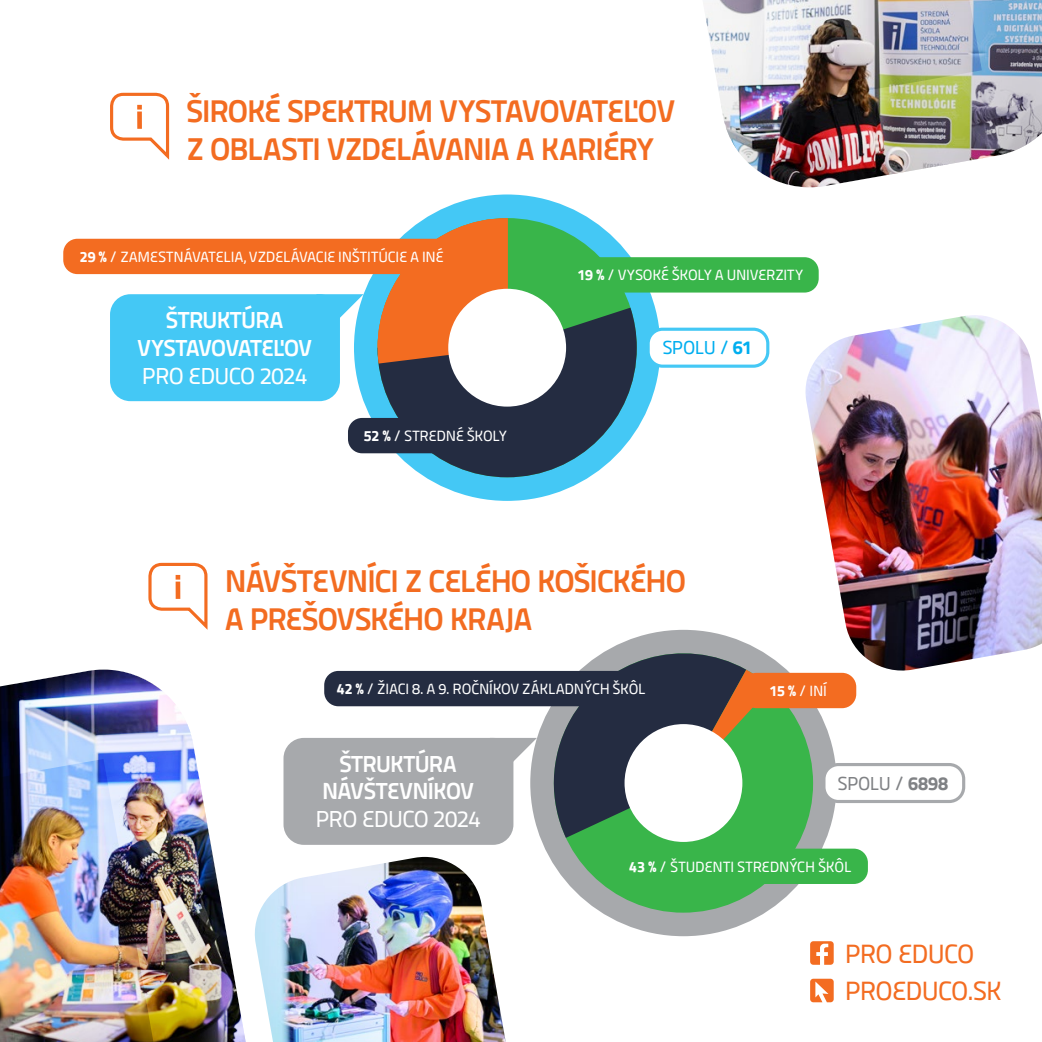
<style>
.page{position:relative;width:1042px;height:1042px;background:#fff}
.page>*{position:absolute;margin:0;border:0;box-sizing:border-box;transform-origin:0 0}
.t1{font:31.5px/37.8px "Panefresco 800 wt";letter-spacing:-.035em;color:#f36c21}
.t2{font:26.6px/37.4px "Panefresco 500 wt";letter-spacing:-.035em;color:#f36c21}
.t3{font:23.28px/28px "Panefresco 800 wt";letter-spacing:-.035em;color:#fff;text-align:center}
.t4{font:23.28px "Panefresco 500 wt";letter-spacing:-.03em;color:#fff}
.t5{font:18.9px "Panefresco 500 wt";letter-spacing:-.025em;color:#808285}
.t6{font:18.9px "Panefresco 500 wt";letter-spacing:-.025em;color:#00aeef}
.t7{font:15.05px "Panefresco 500 wt";letter-spacing:-.015em;color:#fff}
.s1{font-family:"Panefresco 999 wt"}
</style>
<div class="page">
<svg style="left:110px;top:92px;width:60px;height:68px"></svg>
<svg style="left:148px;top:562px;width:60px;height:68px"></svg>
<div style="left:530px;top:630px;width:306px;height:306px;background:#a7a9ac;border-radius:50%"></div>
<div style="left:554px;top:653px;width:259px;height:259px;background:#39b54a;border-radius:50%"></div>
<svg style="left:549px;top:635px;width:222px;height:203px"></svg>
<div style="left:624px;top:724px;width:118px;height:118px;background:#fff;border-radius:50%"></div>
<div style="left:614px;top:848px;width:254px;height:36px;background:#39b54a;border-radius:14px"></div>
<div style="left:742px;top:673px;width:114px;height:35px;background:#f36c21;border-radius:14px"></div>
<div style="left:324px;top:671px;width:335px;height:35px;background:#242c41;border-radius:14px"></div>
<div style="left:824px;top:764px;width:139px;height:37px;background:#fff;border-radius:14px"></div>
<div style="left:822px;top:763px;width:143px;height:40px;border:3px solid #a7a9ac;border-radius:14px"></div>
<svg style="left:497px;top:738px;width:40px;height:47px"></svg>
<div style="left:283px;top:738px;width:230px;height:107px;background:#a7a9ac;border-radius:20px"></div>
<div style="left:354px;top:194px;width:306px;height:307px;background:#44c8f5;border-radius:50%"></div>
<div style="left:648px;top:329px;width:120px;height:37px;background:#fff;border-radius:14px"></div>
<div style="left:646px;top:328px;width:123px;height:40px;border:3px solid #44c8f5;border-radius:14px"></div>
<svg style="left:324px;top:294px;width:39px;height:47px"></svg>
<div style="left:110px;top:294px;width:230px;height:107px;background:#44c8f5;border-radius:20px"></div>
<img style="left:264px;top:857px;width:242px;height:185px">
<svg style="left:810px;top:941px;width:23px;height:24px"></svg>
<svg style="left:810px;top:978px;width:23px;height:24px"></svg>
<img style="left:0;top:669px;width:264px;height:373px">
<img style="left:704px;top:0;width:338px;height:188px">
<img style="left:801px;top:315px;width:241px;height:359px">
<div style="left:377px;top:218px;width:260px;height:259px;background:#39b54a;border-radius:50%"></div>
<svg style="left:377px;top:307px;width:260px;height:170px;fill:#242c41"></svg>
<div style="left:564px;top:257px;width:254px;height:35px;background:#39b54a;border-radius:14px"></div>
<div style="left:348px;top:418px;width:176px;height:35px;background:#242c41;border-radius:14px"></div>
<svg style="left:370px;top:218px;width:138px;height:145px"></svg>
<div style="left:448px;top:289px;width:118px;height:118px;background:#fff;border-radius:50%"></div>
<div style="left:63px;top:239px;width:399px;height:35px;background:#f36c21;border-radius:14px"></div>
<h1 class="t1" style="left:186px;top:90px;width:491px">ŠIROKÉ SPEKTRUM VYSTAVOVATEĽOV<br>Z OBLASTI VZDELÁVANIA A KARIÉRY</h1>
<p class="t7" style="left:80px;top:245px;width:365px"><span class="s1">29 %</span> / ZAMESTNÁVATELIA, VZDELÁVACIE INŠTITÚCIE A INÉ</p>
<h3 class="t3" style="left:137px;top:304px;width:177px">ŠTRUKTÚRA<br>VYSTAVOVATEĽOV</h3>
<h3 class="t4" style="left:142px;top:358px;width:167px">PRO EDUCO 2024</h3>
<p class="t7" style="left:364px;top:424px;width:145px"><span class="s1">52 %</span> / STREDNÉ ŠKOLY</p>
<p class="t7" style="left:578px;top:263px;width:227px"><span class="s1">19 %</span> / VYSOKÉ ŠKOLY A UNIVERZITY</p>
<p class="t6" style="left:662px;top:333px;width:92px">SPOLU / <span class="s1">61</span></p>
<h1 class="t1" style="left:225px;top:560px;width:463px">NÁVŠTEVNÍCI Z CELÉHO KOŠICKÉHO<br>A PREŠOVSKÉHO KRAJA</h1>
<p class="t7" style="left:337px;top:677px;width:310px"><span class="s1">42 %</span> / ŽIACI 8. A 9. ROČNÍKOV ZÁKLADNÝCH ŠKÔL</p>
<p class="t7" style="left:770px;top:679px;width:59px"><span class="s1">15 %</span> / INÍ</p>
<h3 class="t3" style="left:322px;top:748px;width:153px">ŠTRUKTÚRA<br>NÁVŠTEVNÍKOV</h3>
<h3 class="t4" style="left:315px;top:802px;width:167px">PRO EDUCO 2024</h3>
<p class="t5" style="left:837px;top:769px;width:112px">SPOLU / <span class="s1">6898</span></p>
<p class="t7" style="left:629px;top:855px;width:224px"><span class="s1">43 %</span> / ŠTUDENTI STREDNÝCH ŠKÔL</p>
<h2 class="t2" style="left:845px;top:933px;width:159px">PRO EDUCO<br>PROEDUCO.SK</h2>
</div>
